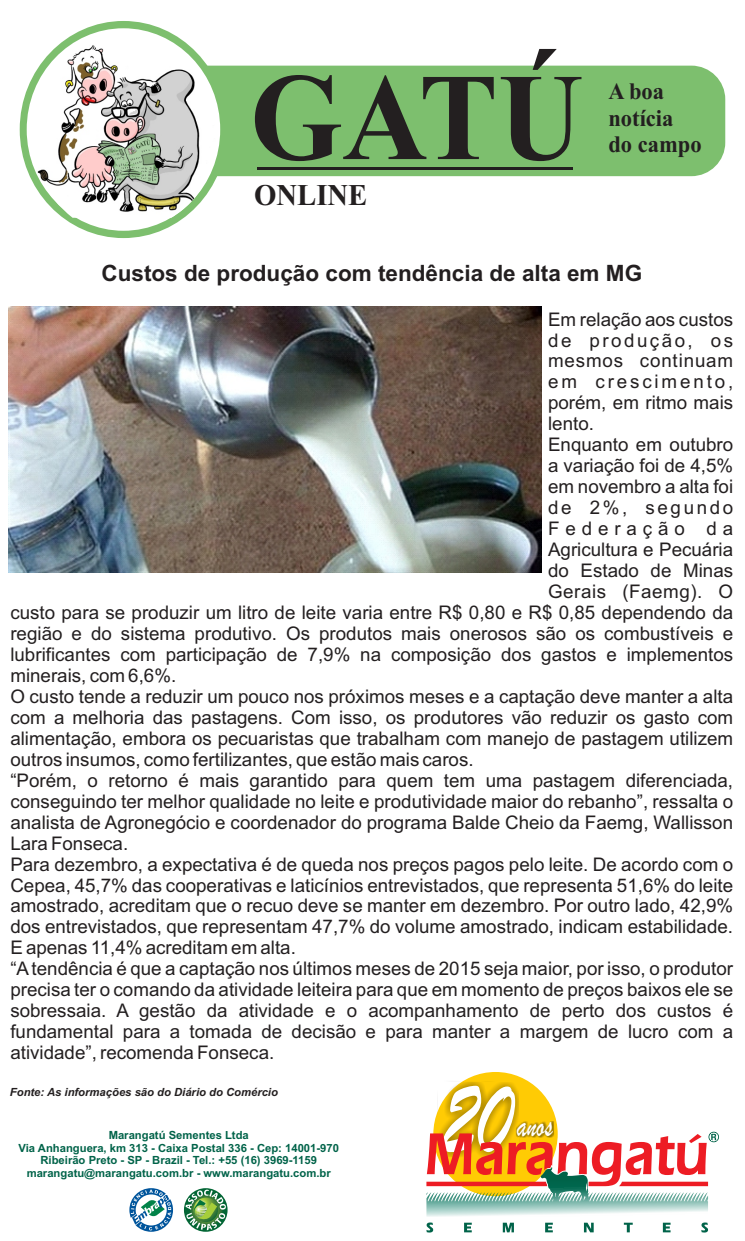
<style>
.page{position:relative;width:745px;height:1241px;background:#fff}
.page>*{position:absolute;margin:0;border:0;box-sizing:border-box;transform-origin:0 0}
.t1{font:700 123.88px "Times New Roman";color:#231f20;scale:.95 1}
.t2{font:107.75px "Brush Script";color:#fff;scale:.74 1}
.t3{font:35px "Brush Script";color:#fff;scale:.74 1}
.t4{font:700 30.12px "Times New Roman";color:#231f20;scale:.95 1}
.t5{font:700 23.62px/26.1px "Times New Roman";color:#231f20;scale:.95 1}
.t6{font:700 22.5px "Arial";color:#231f20}
.t7{font:18.75px "Arial";color:#231f20}
.t8{font:18.75px "Arial";letter-spacing:.045em;color:#231f20}
.t9{font:18.75px "Arial";letter-spacing:.03em;color:#231f20}
.t10{font:18.75px "Arial";letter-spacing:.15em;color:#231f20}
.t11{font:18.75px "Arial";letter-spacing:.13em;color:#231f20}
.t12{font:18.75px "Arial";letter-spacing:.14em;color:#231f20}
.t13{font:18.75px "Arial";letter-spacing:.315em;color:#231f20}
.t14{font:700 11.25px/12.6px "Arial";color:#006349;text-align:center}
.t15{font:italic 700 11.25px "Arial";color:#231f20}
</style>
<div class="page">
<div style="left:160px;top:66px;width:564px;height:110px;background:#7dbf6e;border-radius:34px"></div>
<hr style="left:257px;top:166px;width:316px;height:3px;background:#231f20">
<div style="left:20px;top:21px;width:207px;height:217px;background:#7dbf6e;border-radius:50%"></div>
<div style="left:27px;top:28px;width:193px;height:203px;background:#fff;border-radius:50%"></div>
<img style="left:32px;top:41px;width:183px;height:177px">
<svg style="left:129px;top:1188px;width:44px;height:43px"></svg>
<svg style="left:184px;top:1187px;width:43px;height:44px"></svg>
<svg style="left:185px;top:1189px;width:41px;height:40px"></svg>
<svg style="left:433px;top:1071px;width:124px;height:124px"></svg>
<svg style="left:426px;top:1080px;width:292px;height:136px"></svg>
<svg style="left:426px;top:1222px;width:281px;height:10px"></svg>
<img style="left:9px;top:306px;width:532px;height:266px">
<h1 class="t1" style="left:250px;top:75px;width:352px">GATÚ</h1>
<h3 class="t4" style="left:254px;top:184px;width:121px">ONLINE</h3>
<p class="t5" style="left:608px;top:81px;width:100px">A boa notícia do campo</p>
<p class="t6" style="left:101px;top:265px;width:542px">Custos de produção com tendência de alta em MG</p>
<p class="t7" style="left:547px;top:312px;width:186px">Em relação aos custos</p>
<p class="t11" style="left:547px;top:333px;width:186px">de produção, os</p>
<p class="t8" style="left:547px;top:354px;width:186px">mesmos continuam</p>
<p class="t10" style="left:547px;top:375px;width:186px">em crescimento,</p>
<p class="t7" style="left:547px;top:395px;width:186px">porém, em ritmo mais</p>
<p class="t7" style="left:547px;top:416px;width:47px">lento.</p>
<p class="t7" style="left:547px;top:437px;width:186px">Enquanto em outubro</p>
<p class="t7" style="left:547px;top:458px;width:186px">a variação foi de 4,5%</p>
<p class="t7" style="left:547px;top:479px;width:186px">em novembro a alta foi</p>
<p class="t12" style="left:547px;top:500px;width:186px">de 2%, segundo</p>
<p class="t13" style="left:547px;top:521px;width:186px">Federação da</p>
<p class="t7" style="left:547px;top:542px;width:186px">Agricultura e Pecuária</p>
<p class="t7" style="left:547px;top:563px;width:186px">do Estado de Minas</p>
<p class="t9" style="left:547px;top:584px;width:186px">Gerais (Faemg). O</p>
<p class="t7" style="left:10px;top:605px;width:723px">custo para se produzir um litro de leite varia entre R$ 0,80 e R$ 0,85 dependendo da</p>
<p class="t7" style="left:10px;top:626px;width:723px">região e do sistema produtivo. Os produtos mais onerosos são os combustíveis e</p>
<p class="t7" style="left:10px;top:647px;width:723px">lubrificantes com participação de 7,9% na composição dos gastos e implementos</p>
<p class="t7" style="left:10px;top:668px;width:167px">minerais, com 6,6%.</p>
<p class="t7" style="left:10px;top:689px;width:723px">O custo tende a reduzir um pouco nos próximos meses e a captação deve manter a alta</p>
<p class="t7" style="left:10px;top:710px;width:723px">com a melhoria das pastagens. Com isso, os produtores vão reduzir os gasto com</p>
<p class="t7" style="left:10px;top:731px;width:723px">alimentação, embora os pecuaristas que trabalham com manejo de pastagem utilizem</p>
<p class="t7" style="left:10px;top:752px;width:464px">outros insumos, como fertilizantes, que estão mais caros.</p>
<p class="t7" style="left:10px;top:773px;width:723px">“Porém, o retorno é mais garantido para quem tem uma pastagem diferenciada,</p>
<p class="t7" style="left:10px;top:793px;width:723px">conseguindo ter melhor qualidade no leite e produtividade maior do rebanho”, ressalta o</p>
<p class="t7" style="left:10px;top:814px;width:723px">analista de Agronegócio e coordenador do programa Balde Cheio da Faemg, Wallisson</p>
<p class="t7" style="left:10px;top:835px;width:119px">Lara Fonseca.</p>
<p class="t7" style="left:10px;top:856px;width:723px">Para dezembro, a expectativa é de queda nos preços pagos pelo leite. De acordo com o</p>
<p class="t7" style="left:10px;top:877px;width:723px">Cepea, 45,7% das cooperativas e laticínios entrevistados, que representa 51,6% do leite</p>
<p class="t7" style="left:10px;top:898px;width:723px">amostrado, acreditam que o recuo deve se manter em dezembro. Por outro lado, 42,9%</p>
<p class="t7" style="left:10px;top:919px;width:723px">dos entrevistados, que representam 47,7% do volume amostrado, indicam estabilidade.</p>
<p class="t7" style="left:10px;top:940px;width:287px">E apenas 11,4% acreditam em alta.</p>
<p class="t7" style="left:10px;top:961px;width:723px">“Atendência é que a captação nos últimos meses de 2015 seja maior, por isso, o produtor</p>
<p class="t7" style="left:10px;top:982px;width:723px">precisa ter o comando da atividade leiteira para que em momento de preços baixos ele se</p>
<p class="t7" style="left:10px;top:1003px;width:723px">sobressaia. A gestão da atividade e o acompanhamento de perto dos custos é</p>
<p class="t7" style="left:10px;top:1024px;width:723px">fundamental para a tomada de decisão e para manter a margem de lucro com a</p>
<p class="t7" style="left:10px;top:1045px;width:265px">atividade”, recomenda Fonseca.</p>
<p class="t15" style="left:10px;top:1087px;width:269px">Fonte: As informações são do Diário do Comércio</p>
<p class="t14" style="left:18px;top:1129px;width:322px">Marangatú Sementes Ltda<br>Via Anhanguera, km 313 - Caixa Postal 336 - Cep: 14001-970<br>Ribeirão Preto - SP - Brazil - Tel.: +55 (16) 3969-1159 marangatu@marangatu.com.br - www.marangatu.com.br</p>
<h2 class="t2" style="left:442px;top:1087px;width:95px">20</h2>
<h3 class="t3" style="left:516px;top:1114px;width:50px">anos</h3>
</div>
